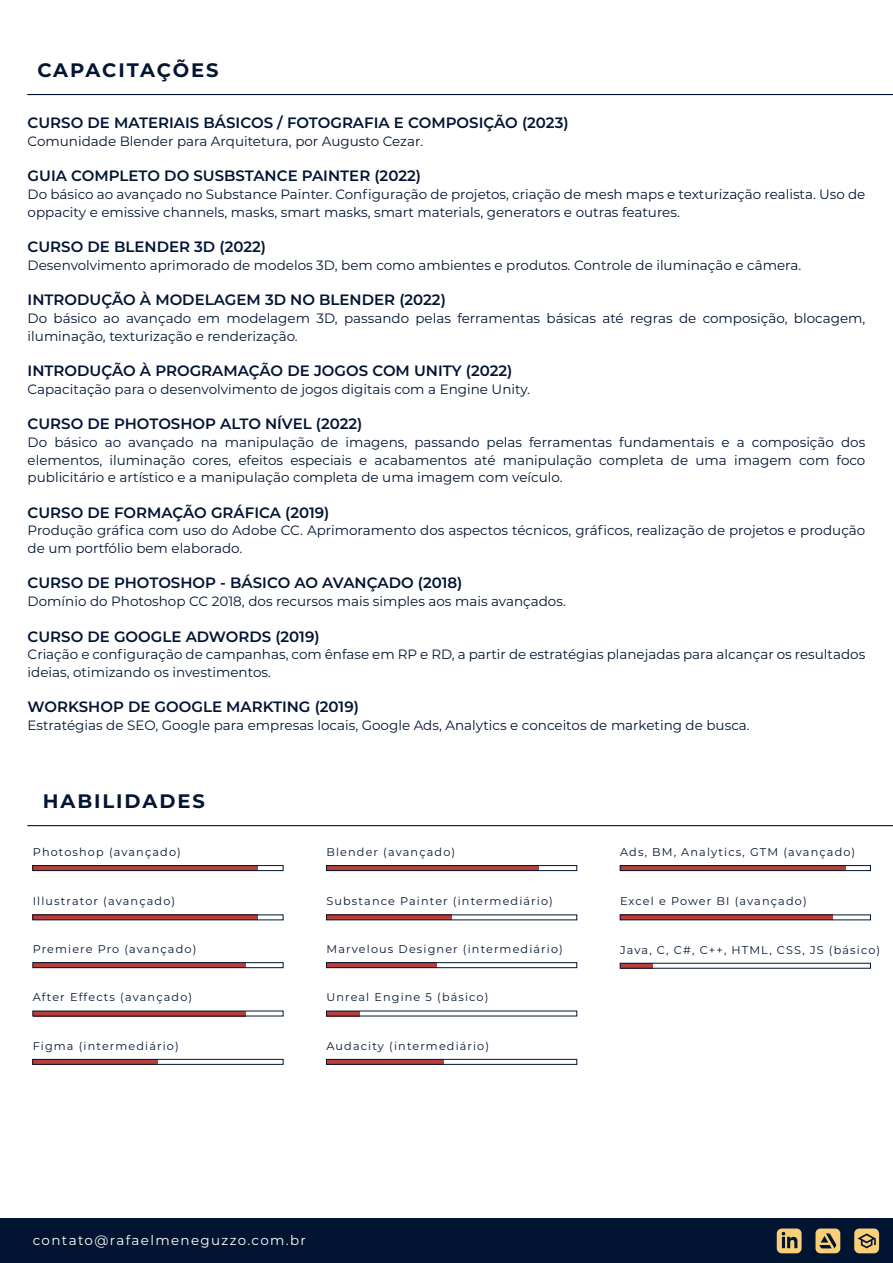
<style>
.page{position:relative;width:893px;height:1263px;background:#fff}
.page>*{position:absolute;margin:0;border:0;box-sizing:border-box;transform-origin:0 0}
.t1{font:700 19.5px "Montserrat";letter-spacing:.1em;color:#021532}
.t2{font:600 15px "Montserrat";color:#011432}
.t3{font:13.5px/17.7px "Montserrat";color:#011432}
.t4{font:13.5px "Montserrat";letter-spacing:.1em;color:#fff}
.t5{font:11.25px "Montserrat";letter-spacing:.1em;color:#031632}
</style>
<div class="page">
<div style="left:0;top:1219px;width:893px;height:44px;background:#011432"></div>
<svg style="left:854px;top:1228px;width:25px;height:25px"></svg>
<svg style="left:815px;top:1228px;width:25px;height:25px"></svg>
<svg style="left:777px;top:1228px;width:25px;height:25px"></svg>
<div style="left:620px;top:915px;width:213px;height:5px;background:#b83f39"></div>
<div style="left:620px;top:963px;width:33px;height:5px;background:#b83f39"></div>
<div style="left:620px;top:865px;width:226px;height:5px;background:#b83f39"></div>
<div style="left:620px;top:865px;width:251px;height:6px;border:1px solid #021532"></div>
<div style="left:326px;top:963px;width:111px;height:5px;background:#b83f39"></div>
<div style="left:326px;top:962px;width:251px;height:6px;border:1px solid #021532"></div>
<div style="left:326px;top:1059px;width:118px;height:5px;background:#b83f39"></div>
<div style="left:326px;top:1059px;width:251px;height:6px;border:1px solid #021532"></div>
<div style="left:326px;top:1011px;width:34px;height:5px;background:#b83f39"></div>
<div style="left:326px;top:915px;width:126px;height:5px;background:#b83f39"></div>
<div style="left:326px;top:865px;width:213px;height:5px;background:#b83f39"></div>
<div style="left:326px;top:865px;width:251px;height:6px;border:1px solid #021532"></div>
<div style="left:33px;top:1011px;width:213px;height:5px;background:#b83f39"></div>
<div style="left:33px;top:963px;width:213px;height:5px;background:#b83f39"></div>
<div style="left:32px;top:962px;width:251px;height:6px;border:1px solid #021532"></div>
<div style="left:33px;top:1059px;width:125px;height:5px;background:#b83f39"></div>
<div style="left:32px;top:1059px;width:251px;height:6px;border:1px solid #021532"></div>
<div style="left:33px;top:915px;width:225px;height:5px;background:#b83f39"></div>
<div style="left:33px;top:865px;width:225px;height:5px;background:#b83f39"></div>
<div style="left:32px;top:865px;width:251px;height:6px;border:1px solid #021532"></div>
<hr style="left:28px;top:825px;width:865px;height:1px;background:#021532">
<hr style="left:28px;top:94px;width:865px;height:1px;background:#021532">
<h1 class="t1" style="left:37px;top:56px;width:183px">CAPACITAÇÕES</h1>
<p class="t2" style="left:28px;top:112px;width:542px">CURSO DE MATERIAIS BÁSICOS / FOTOGRAFIA E COMPOSIÇÃO (2023)</p>
<p class="t3" style="left:28px;top:132px;width:397px">Comunidade Blender para Arquitetura, por Augusto Cezar.</p>
<p class="t2" style="left:28px;top:165px;width:395px">GUIA COMPLETO DO SUSBSTANCE PAINTER (2022)</p>
<p class="t3" style="left:28px;top:185px;width:839px">Do básico ao avançado no Substance Painter. Configuração de projetos, criação de mesh maps e texturização realista. Uso de oppacity e emissive channels, masks, smart masks, smart materials, generators e outras features.</p>
<p class="t2" style="left:28px;top:236px;width:240px">CURSO DE BLENDER 3D (2022)</p>
<p class="t3" style="left:28px;top:256px;width:775px">Desenvolvimento aprimorado de modelos 3D, bem como ambientes e produtos. Controle de iluminação e câmera.</p>
<p class="t2" style="left:28px;top:289px;width:420px">INTRODUÇÃO À MODELAGEM 3D NO BLENDER (2022)</p>
<p class="t3" style="left:28px;top:309px;width:839px">Do básico ao avançado em modelagem 3D, passando pelas ferramentas básicas até regras de composição, blocagem, iluminação, texturização e renderização.</p>
<p class="t2" style="left:28px;top:360px;width:486px">INTRODUÇÃO À PROGRAMAÇÃO DE JOGOS COM UNITY (2022)</p>
<p class="t3" style="left:28px;top:380px;width:504px">Capacitação para o desenvolvimento de jogos digitais com a Engine Unity.</p>
<p class="t2" style="left:28px;top:413px;width:336px">CURSO DE PHOTOSHOP ALTO NÍVEL (2022)</p>
<p class="t3" style="left:28px;top:433px;width:839px;text-align:justify">Do básico ao avançado na manipulação de imagens, passando pelas ferramentas fundamentais e a composição dos elementos, iluminação cores, efeitos especiais e acabamentos até manipulação completa de uma imagem com foco publicitário e artístico e a manipulação completa de uma imagem com veículo.</p>
<p class="t2" style="left:28px;top:502px;width:303px">CURSO DE FORMAÇÃO GRÁFICA (2019)</p>
<p class="t3" style="left:28px;top:521px;width:839px">Produção gráfica com uso do Adobe CC. Aprimoramento dos aspectos técnicos, gráficos, realização de projetos e produção de um portfólio bem elaborado.</p>
<p class="t2" style="left:28px;top:572px;width:436px">CURSO DE PHOTOSHOP - BÁSICO AO AVANÇADO (2018)</p>
<p class="t3" style="left:28px;top:592px;width:540px">Domínio do Photoshop CC 2018, dos recursos mais simples aos mais avançados.</p>
<p class="t2" style="left:28px;top:626px;width:293px">CURSO DE GOOGLE ADWORDS (2019)</p>
<p class="t3" style="left:28px;top:645px;width:839px">Criação e configuração de campanhas, com ênfase em RP e RD, a partir de estratégias planejadas para alcançar os resultados ideias, otimizando os investimentos.</p>
<p class="t2" style="left:28px;top:696px;width:333px">WORKSHOP DE GOOGLE MARKTING (2019)</p>
<p class="t3" style="left:28px;top:716px;width:724px">Estratégias de SEO, Google para empresas locais, Google Ads, Analytics e conceitos de marketing de busca.</p>
<h1 class="t1" style="left:43px;top:787px;width:164px">HABILIDADES</h1>
<p class="t5" style="left:33px;top:844px;width:150px">Photoshop (avançado)</p>
<p class="t5" style="left:326px;top:844px;width:130px">Blender (avançado)</p>
<p class="t5" style="left:620px;top:844px;width:237px">Ads, BM, Analytics, GTM (avançado)</p>
<p class="t5" style="left:33px;top:893px;width:144px">Illustrator (avançado)</p>
<p class="t5" style="left:33px;top:941px;width:165px">Premiere Pro (avançado)</p>
<p class="t5" style="left:326px;top:893px;width:228px">Substance Painter (intermediário)</p>
<p class="t5" style="left:326px;top:941px;width:238px">Marvelous Designer (intermediário)</p>
<p class="t5" style="left:620px;top:893px;width:188px">Excel e Power BI (avançado)</p>
<p class="t5" style="left:620px;top:942px;width:262px">Java, C, C#, C++, HTML, CSS, JS (básico)</p>
<p class="t5" style="left:33px;top:990px;width:161px">After Effects (avançado)</p>
<p class="t5" style="left:33px;top:1038px;width:147px">Figma (intermediário)</p>
<p class="t5" style="left:326px;top:990px;width:164px">Unreal Engine 5 (básico)</p>
<p class="t5" style="left:326px;top:1038px;width:164px">Audacity (intermediário)</p>
<p class="t4" style="left:33px;top:1231px;width:275px">contato@rafaelmeneguzzo.com.br</p>
</div>
